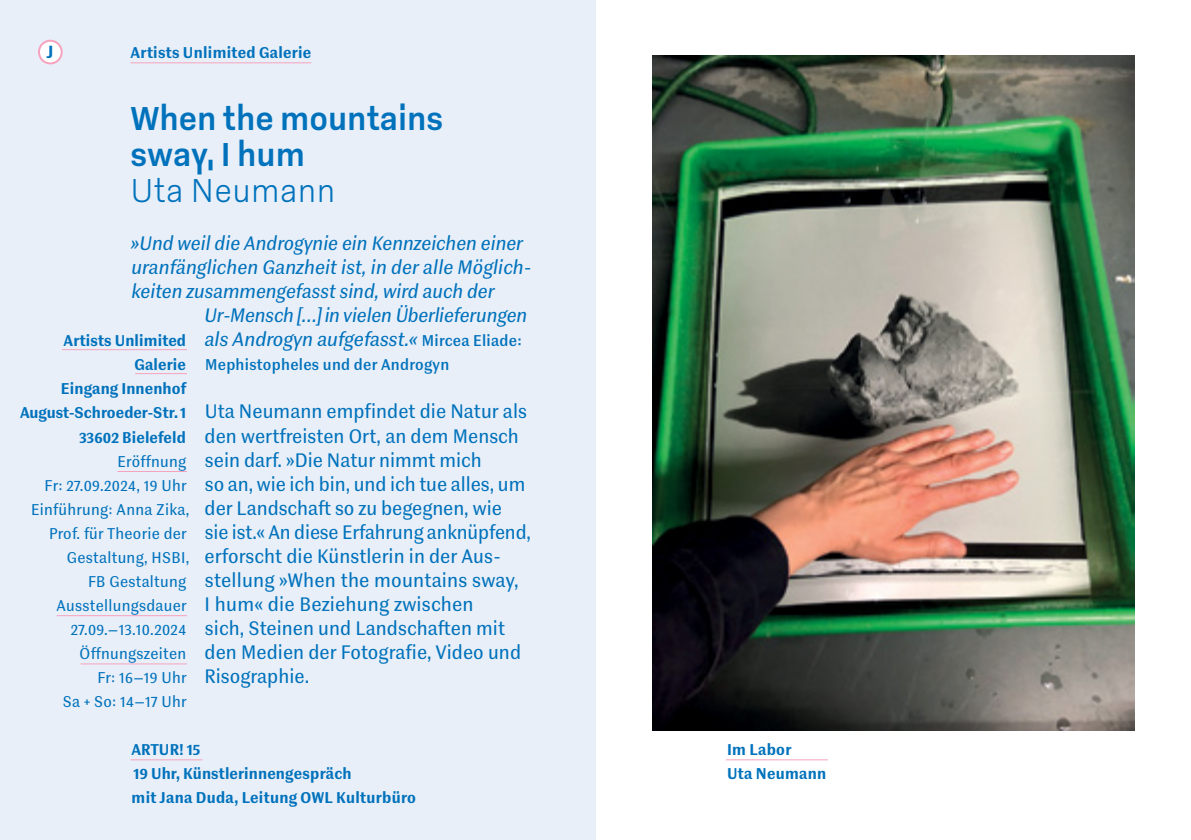
<style>
.page{position:relative;width:1191px;height:840px;background:#fff}
.page>*{position:absolute;margin:0;border:0;box-sizing:border-box;transform-origin:0 0}
.t1{font:500 36px/36px "Godfrey";color:#0072bc}
.t2{font:200 36px "Godfrey";letter-spacing:.01em;color:#0072bc}
.t3{font:20px/24px "Contemporary Sans";letter-spacing:.005em;color:#0072bc}
.t4{font:italic 20px/24px "Contemporary Sans";letter-spacing:.005em;color:#0072bc}
.t5{font:700 18px "Contemporary Sans";color:#0072bc}
.t6{font:700 16px/24px "Contemporary Sans";letter-spacing:.01em;color:#0072bc}
.t7{font:16px/24px "Contemporary Sans";letter-spacing:.02em;color:#0072bc;text-align:right}
.t8{font:600 16px "Contemporary Sans";letter-spacing:.02em;color:#0072bc}
.s1{font-weight:600;font-style:normal;font-size:16px}
</style>
<div class="page">
<div style="left:0;top:0;width:595px;height:839px;background:#e9eff8"></div>
<hr style="left:130px;top:758px;width:72px;height:1px;background:#f6a3be">
<div style="left:39px;top:41px;width:23px;height:22px;background:#fff;border-radius:50%"></div>
<div style="left:38px;top:40px;width:25px;height:24px;border:2px solid #f6a3be;border-radius:50%"></div>
<hr style="left:726px;top:758px;width:102px;height:1px;background:#f6a3be">
<hr style="left:130px;top:62px;width:181px;height:1px;background:#f6a3be">
<hr style="left:62px;top:349px;width:125px;height:1px;background:#f6a3be">
<hr style="left:135px;top:373px;width:52px;height:1px;background:#f6a3be">
<hr style="left:57px;top:614px;width:130px;height:1px;background:#f6a3be">
<hr style="left:81px;top:663px;width:106px;height:1px;background:#f6a3be">
<img style="left:652px;top:55px;width:482px;height:675px">
<hr style="left:117px;top:470px;width:70px;height:1px;background:#f6a3be">
<p class="t5" style="left:47px;top:42px;width:8px">J</p>
<p class="t6" style="left:130px;top:41px;width:182px">Artists Unlimited Galerie</p>
<h1 class="t1" style="left:130px;top:100px;width:314px">When the mountains sway, I hum</h1>
<h1 class="t2" style="left:130px;top:170px;width:206px">Uta Neumann</h1>
<p class="t4" style="left:131px;top:232px;width:402px">»Und weil die Androgynie ein Kennzeichen einer uranfänglichen Ganzheit ist, in der alle Möglich&shy;keiten zusammengefasst sind, wird auch der</p>
<p class="t4" style="left:204px;top:304px;width:324px">Ur-Mensch […] in vielen Überlieferungen als Androgyn aufgefasst.« <span class="s1">Mircea Eliade:</span></p>
<p class="t8" style="left:205px;top:356px;width:246px">Mephistopheles und der Androgyn</p>
<p class="t3" style="left:205px;top:400px;width:328px">Uta Neumann empfindet die Natur als den wertfreisten Ort, an dem Mensch sein darf. »Die Natur nimmt mich<br>so an, wie ich bin, und ich tue alles, um der Landschaft so zu begegnen, wie<br>sie ist.« An diese Erfahrung anknüpfend, erforscht die Künstlerin in der Aus&shy;stellung »When the mountains sway,<br>I hum« die Beziehung zwischen<br>sich, Steinen und Landschaften mit den Medien der Fotografie, Video und Risographie.</p>
<p class="t6" style="left:20px;top:329px;width:168px;text-align:right">Artists Unlimited<br>Galerie<br>Eingang Innenhof<br>August-Schroeder-Str. 1<br>33602 Bielefeld</p>
<p class="t7" style="left:31px;top:449px;width:160px">Eröffnung<br>Fr: 27.09.2024, 19 Uhr<br>Einführung: Anna Zika,<br>Prof. für Theorie der<br>Gestaltung, HSBI,<br>FB Gestaltung<br>Ausstellungsdauer<br>27.09.—13.10.2024<br>Öffnungszeiten<br>Fr: 16—19 Uhr<br>Sa + So: 14—17 Uhr</p>
<p class="t6" style="left:131px;top:737px;width:286px">ARTUR! 15<br>19 Uhr, Künstlerinnengespräch<br>mit Jana Duda, Leitung OWL Kulturbüro</p>
<p class="t6" style="left:727px;top:737px;width:101px">Im Labor<br>Uta Neumann</p>
</div>
